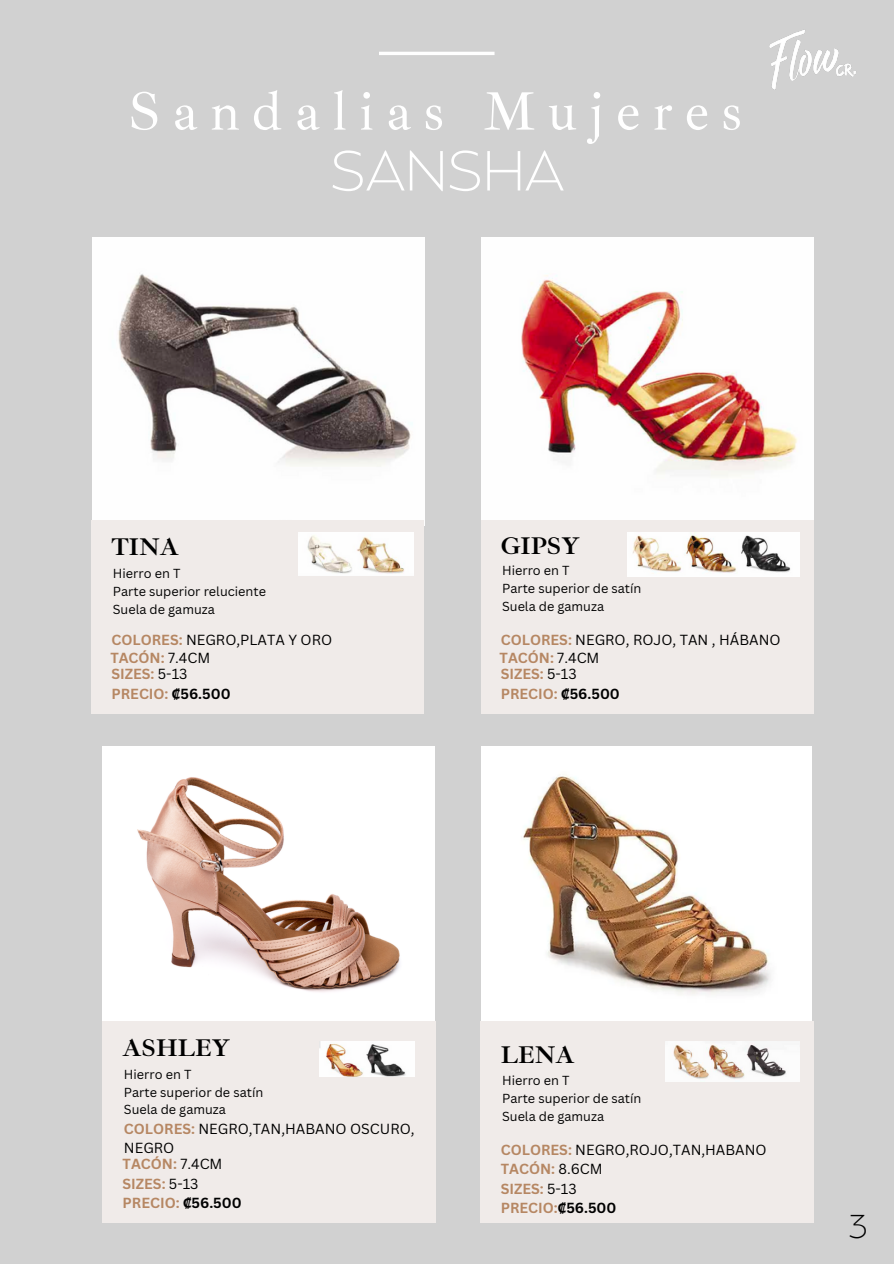
<style>
.page{position:relative;width:894px;height:1264px;background:#fff}
.page>*{position:absolute;margin:0;border:0;box-sizing:border-box;transform-origin:0 0}
.t1{font:200 56.4px "Balgin";color:#fff}
.t2{font:55.35px "Ibarra Real Nova";letter-spacing:.215em;color:#fff}
.t3{font:200 33px "Balgin";color:#000}
.t4{font:700 24.75px "Ibarra Real Nova";color:#000}
.t5{font:14.25px/19.2px "Canva Sans";color:#000}
.t6{font:700 14.25px/19.2px "Canva Sans";color:#b68763}
.t7{font:12.75px/17.9px "Canva Sans";color:#000}
.s1{font-weight:700;color:#b68763}
.s2{font-weight:400;color:#000}
.s3{font-family:"Noto Sans";color:#000}
.s4{color:#000}
.s5{font-family:"Noto Sans";font-weight:700}
.s6{font-weight:700}
</style>
<div class="page">
<div style="left:0;top:0;width:893px;height:1263px;background:#d1d1d1"></div>
<hr style="left:379px;top:52px;width:115px;height:3px;background:#fff">
<img style="left:481px;top:237px;width:332px;height:283px">
<div style="left:480px;top:520px;width:333px;height:193px;background:#f0ebe9"></div>
<img style="left:92px;top:237px;width:332px;height:283px">
<div style="left:91px;top:520px;width:333px;height:193px;background:#f0ebe9"></div>
<div style="left:481px;top:746px;width:330px;height:293px;background:#fff"></div>
<div style="left:480px;top:1020px;width:333px;height:202px;background:#f0ebe9"></div>
<img style="left:627px;top:533px;width:172px;height:43px">
<img style="left:298px;top:532px;width:115px;height:43px">
<img style="left:769px;top:30px;width:87px;height:60px">
<img style="left:523px;top:775px;width:248px;height:220px">
<img style="left:665px;top:1041px;width:134px;height:40px">
<div style="left:102px;top:746px;width:332px;height:293px;background:#fff"></div>
<div style="left:102px;top:1020px;width:333px;height:202px;background:#f0ebe9"></div>
<img style="left:137px;top:777px;width:263px;height:215px">
<img style="left:320px;top:1041px;width:94px;height:35px">
<h2 class="t2" style="left:128px;top:77px;width:614px">Sandalias Mujeres</h2>
<h1 class="t1" style="left:330px;top:148px;width:236px">SANSHA</h1>
<h3 class="t4" style="left:111px;top:531px;width:69px">TINA</h3>
<p class="t7" style="left:113px;top:564px;width:155px">Hierro en T<br>Parte superior reluciente<br>Suela de gamuza</p>
<p class="t5" style="left:110px;top:630px;width:223px;line-height:18px"><span class="s1">COLORES:</span> NEGRO,PLATA Y ORO<br><span class="s1">TACÓN:</span> 7.4CM</p>
<p class="t6" style="left:111px;top:664px;width:120px">SIZES: <span class="s2">5-13<br></span>PRECIO: <span class="s3">₡</span><span class="s4">56.500</span></p>
<h3 class="t4" style="left:500px;top:531px;width:81px">GIPSY</h3>
<p class="t7" style="left:502px;top:561px;width:141px">Hierro en T<br>Parte superior de satín<br>Suela de gamuza</p>
<p class="t5" style="left:499px;top:630px;width:282px;line-height:18px"><span class="s1">COLORES:</span> NEGRO, ROJO, TAN , HÁBANO<br><span class="s1">TACÓN:</span> 7.4CM</p>
<p class="t6" style="left:500px;top:664px;width:120px">SIZES: <span class="s2">5-13<br></span>PRECIO: <span class="s3">₡</span><span class="s4">56.500</span></p>
<h3 class="t4" style="left:123px;top:1032px;width:109px">ASHLEY</h3>
<p class="t7" style="left:124px;top:1064px;width:141px">Hierro en T<br>Parte superior de satín<br>Suela de gamuza</p>
<p class="t5" style="left:124px;top:1118px;width:292px"><span class="s1">COLORES:</span> NEGRO,TAN,HABANO OSCURO,<br>NEGRO</p>
<p class="t6" style="left:122px;top:1153px;width:120px">TACÓN: <span class="s2">7.4CM<br></span>SIZES: <span class="s2">5-13<br></span>PRECIO: <span class="s3">₡</span><span class="s4">56.500</span></p>
<h3 class="t4" style="left:500px;top:1039px;width:75px">LENA</h3>
<p class="t7" style="left:502px;top:1071px;width:141px">Hierro en T<br>Parte superior de satín<br>Suela de gamuza</p>
<p class="t5" style="left:500px;top:1140px;width:267px"><span class="s1">COLORES:</span> NEGRO,ROJO,TAN,HABANO<br><span class="s1">TACÓN:</span> 8.6CM<br><span class="s1">SIZES:</span> 5-13<br><span class="s1">PRECIO:</span><span class="s5">₡</span><span class="s6">56.500</span></p>
<h3 class="t3" style="left:848px;top:1213px;width:21px">3</h3>
</div>
